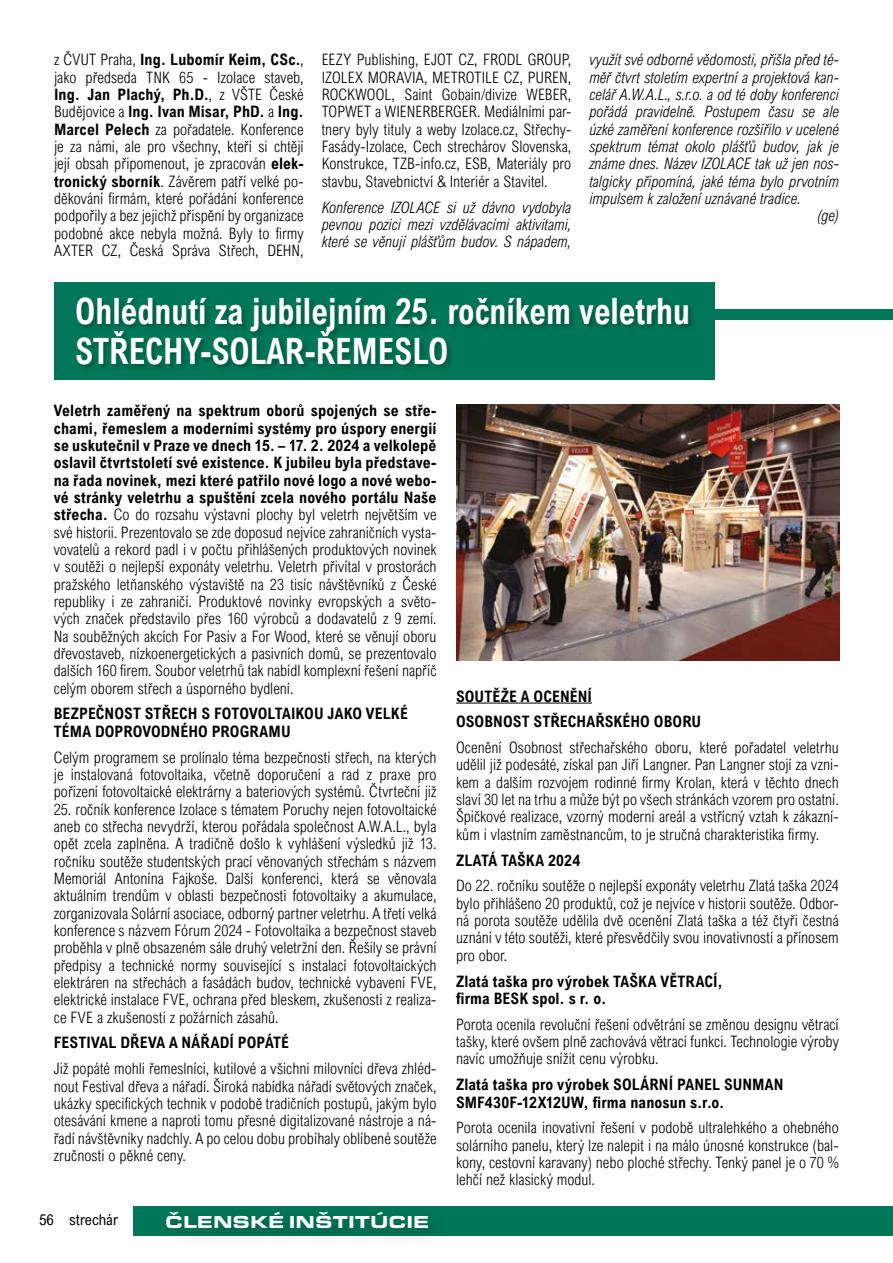
<style>
.page{position:relative;width:893px;height:1263px;background:#fff}
.page>*{position:absolute;margin:0;border:0;box-sizing:border-box;transform-origin:0 0}
.t1{font:700 36.3px/39.6px "Arial Nova Cond";color:#fff;scale:.91 1}
.t2{font:900 expanded 18px "Eurostile TOT";color:#fff}
.t3{font:300 15.75px/17.2px "Arial Nova Cond";letter-spacing:.005em;color:#000;text-align:justify}
.t4{font:italic 300 15.75px/17.4px "Arial Nova Cond";color:#000;text-align:justify}
.t5{font:700 15.75px/17.2px "Arial Nova Cond";letter-spacing:.005em;color:#000}
.t6{font:15px "Arial Nova Cond";color:#000}
.s1{font-weight:700}
</style>
<div class="page">
<div style="left:133px;top:1206px;width:760px;height:30px;background:#007758"></div>
<div style="left:158px;top:1204px;width:290px;height:44px;background:#000;opacity:.28"></div>
<div style="left:54px;top:309px;width:839px;height:11px;background:#007758"></div>
<div style="left:54px;top:282px;width:661px;height:98px;background:#007758"></div>
<hr style="left:456px;top:703px;width:136px;height:1px;background:#000">
<div style="left:75px;top:297px;width:621px;height:75px;background:#000;opacity:.26"></div>
<img style="left:456px;top:405px;width:383px;height:255px">
<p class="t3" style="left:54px;top:51px;width:251px">z ČVUT Praha, <span class="s1">Ing. Lubomír Keim, CSc.</span>, jako předseda TNK 65 - Izolace staveb, <span class="s1">Ing. Jan Plachý, Ph.D.</span>, z VŠTE České Budějovice a <span class="s1">Ing. Ivan Misar, PhD.</span> a <span class="s1">Ing.<br>Marcel Pelech</span> za pořadatele. Konference je za námi, ale pro všechny, kteří si chtějí její obsah připomenout, je zpracován <span class="s1">elek&shy;tronický sborník</span>. Závěrem patří velké po&shy;děkování firmám, které pořádání konference podpořily a bez jejichž přispění by organizace podobné akce nebyla možná. Byly to firmy AXTER CZ, Česká Správa Střech, DEHN,</p>
<p class="t3" style="left:322px;top:51px;width:251px">EEZY Publishing, EJOT CZ, FRODL GROUP, IZOLEX MORAVIA, METROTILE CZ, PUREN, ROCKWOOL, Saint Gobain/divize WEBER, TOPWET a WIENERBERGER. Mediálními par&shy;tnery byly tituly a weby Izolace.cz, Střechy-Fasády-Izolace, Cech strechárov Slovenska, Konstrukce, TZB-info.cz, ESB, Materiály pro stavbu, Stavebnictví &amp; Interiér a Stavitel.</p>
<p class="t4" style="left:322px;top:198px;width:251px">Konference IZOLACE si už dávno vydobyla pevnou pozici mezi vzdělávacími aktivitami, které se věnují plášťům budov. S nápadem,</p>
<p class="t4" style="left:589px;top:51px;width:251px">využít své odborné vědomosti, přišla před té-</p>
<p class="t4" style="left:589px;top:68px;width:251px">měř čtvrt stoletím expertní a projektová kan-</p>
<p class="t4" style="left:589px;top:86px;width:251px">celář A.W.A.L., s.r.o. a od té doby konferenci</p>
<p class="t4" style="left:589px;top:103px;width:251px">pořádá pravidelně. Postupem času se ale</p>
<p class="t4" style="left:589px;top:120px;width:251px">úzké zaměření konference rozšířilo v ucelené</p>
<p class="t4" style="left:589px;top:138px;width:251px">spektrum témat okolo plášťů budov, jak je</p>
<p class="t4" style="left:589px;top:155px;width:251px">známe dnes. Název IZOLACE tak už jen nos-</p>
<p class="t4" style="left:589px;top:172px;width:251px">talgicky připomíná, jaké téma bylo prvotním</p>
<p class="t4" style="left:589px;top:190px;width:213px">impulsem k založení uznávané tradice.</p>
<p class="t4" style="left:817px;top:207px;width:23px">(ge)</p>
<h1 class="t1" style="left:75px;top:291px;width:677px">Ohlédnutí za jubilejním 25. ročníkem veletrhu<br>STŘECHY-SOLAR-ŘEMESLO</h1>
<p class="t3" style="left:54px;top:402px;width:384px"><span class="s1">Veletrh zaměřený na spektrum oborů spojených se stře&shy;chami, řemeslem a moderními systémy pro úspory energií se uskutečnil v Praze ve dnech 15. – 17. 2. 2024 a velkolepě oslavil čtvrtstoletí své existence. K jubileu byla představe&shy;na řada novinek, mezi které patřilo nové logo a nové webo&shy;vé stránky veletrhu a spuštění zcela nového portálu Naše střecha.</span> Co do rozsahu výstavní plochy byl veletrh největším ve své historii. Prezentovalo se zde doposud nejvíce zahraničních vysta&shy;vovatelů a rekord padl i v počtu přihlášených produktových novinek v soutěži o nejlepší exponáty veletrhu. Veletrh přivítal v prostorách pražského letňanského výstaviště na 23 tisíc návštěvníků z České republiky i ze zahraničí. Produktové novinky evropských a světo&shy;vých značek představilo přes 160 výrobců a dodavatelů z 9 zemí.<br>Na souběžných akcích For Pasiv a For Wood, které se věnují oboru dřevostaveb, nízkoenergetických a pasivních domů, se prezentovalo dalších 160 firem. Soubor veletrhů tak nabídl komplexní řešení napříč celým oborem střech a úsporného bydlení.</p>
<p class="t5" style="left:54px;top:705px;width:356px">BEZPEČNOST STŘECH S FOTOVOLTAIKOU JAKO VELKÉ<br>TÉMA DOPROVODNÉHO PROGRAMU</p>
<p class="t3" style="left:54px;top:748px;width:384px">Celým programem se prolínalo téma bezpečnosti střech, na kterých je instalovaná fotovoltaika, včetně doporučení a rad z praxe pro pořízení fotovoltaické elektrárny a bateriových systémů. Čtvrteční již</p>
<p class="t3" style="left:54px;top:800px;width:384px">25. ročník konference Izolace s tématem Poruchy nejen fotovoltaické aneb co střecha nevydrží, kterou pořádala společnost A.W.A.L., byla opět zcela zaplněna. A tradičně došlo k vyhlášení výsledků již 13. ročníku soutěže studentských prací věnovaných střechám s názvem Memoriál Antonína Fajkoše. Další konferenci, která se věnovala aktuálním trendům v oblasti bezpečnosti fotovoltaiky a akumulace, zorganizovala Solární asociace, odborný partner veletrhu. A třetí velká konference s názvem Fórum 2024 - Fotovoltaika a bezpečnost staveb proběhla v plně obsazeném sále druhý veletržní den. Řešily se právní předpisy a technické normy související s instalací fotovoltaických elektráren na střechách a fasádách budov, technické vybavení FVE, elektrické instalace FVE, ochrana před bleskem, zkušenosti z realiza&shy;ce FVE a zkušenosti z požárních zásahů.</p>
<p class="t5" style="left:54px;top:1034px;width:237px">FESTIVAL DŘEVA A NÁŘADÍ POPÁTÉ</p>
<p class="t3" style="left:54px;top:1060px;width:384px">Již popáté mohli řemeslníci, kutilové a všichni milovníci dřeva zhléd&shy;nout Festival dřeva a nářadí. Široká nabídka nářadí světových značek, ukázky specifických technik v podobě tradičních postupů, jakým bylo otesávání kmene a naproti tomu přesné digitalizované nástroje a ná&shy;řadí návštěvníky nadchly. A po celou dobu probíhaly oblíbené soutěže zručnosti o pěkné ceny.</p>
<p class="t6" style="left:39px;top:1210px;width:81px">56 strechár</p>
<p class="t2" style="left:165px;top:1211px;width:266px">ČLENSKÉ INŠTITÚCIE</p>
<p class="t5" style="left:456px;top:683px;width:247px;line-height:25.8px">SOUTĚŽE A OCENĚNÍ<br>OSOBNOST STŘECHAŘSKÉHO OBORU</p>
<p class="t3" style="left:456px;top:739px;width:384px">Ocenění Osobnost střechařského oboru, které pořadatel veletrhu udělil již podesáté, získal pan Jiří Langner. Pan Langner stojí za vzni&shy;kem a dalším rozvojem rodinné firmy Krolan, která v těchto dnech slaví 30 let na trhu a může být po všech stránkách vzorem pro ostatní.<br>Špičkové realizace, vzorný moderní areál a vstřícný vztah k zákazní&shy;kům i vlastním zaměstnancům, to je stručná charakteristika firmy.</p>
<p class="t5" style="left:456px;top:851px;width:126px">ZLATÁ TAŠKA 2024</p>
<p class="t3" style="left:456px;top:877px;width:384px">Do 22. ročníku soutěže o nejlepší exponáty veletrhu Zlatá taška 2024 bylo přihlášeno 20 produktů, což je nejvíce v historii soutěže. Odbor&shy;ná porota soutěže udělila dvě ocenění Zlatá taška a též čtyři čestná uznání v této soutěži, které přesvědčily svou inovativností a přínosem pro obor.</p>
<p class="t5" style="left:456px;top:972px;width:268px">Zlatá taška pro výrobek TAŠKA VĚTRACÍ, firma BESK spol. s r. o.</p>
<p class="t3" style="left:456px;top:1015px;width:384px">Porota ocenila revoluční řešení odvětrání se změnou designu větrací tašky, které ovšem plně zachovává větrací funkci. Technologie výroby navíc umožňuje snížit cenu výrobku.</p>
<p class="t5" style="left:456px;top:1076px;width:329px">Zlatá taška pro výrobek SOLÁRNÍ PANEL SUNMAN<br>SMF430F-12X12UW, firma nanosun s.r.o.</p>
<p class="t3" style="left:456px;top:1119px;width:384px">Porota ocenila inovativní řešení v podobě ultralehkého a ohebného solárního panelu, který lze nalepit i na málo únosné konstrukce (bal&shy;kony, cestovní karavany) nebo ploché střechy. Tenký panel je o 70 % lehčí než klasický modul.</p>
</div>
